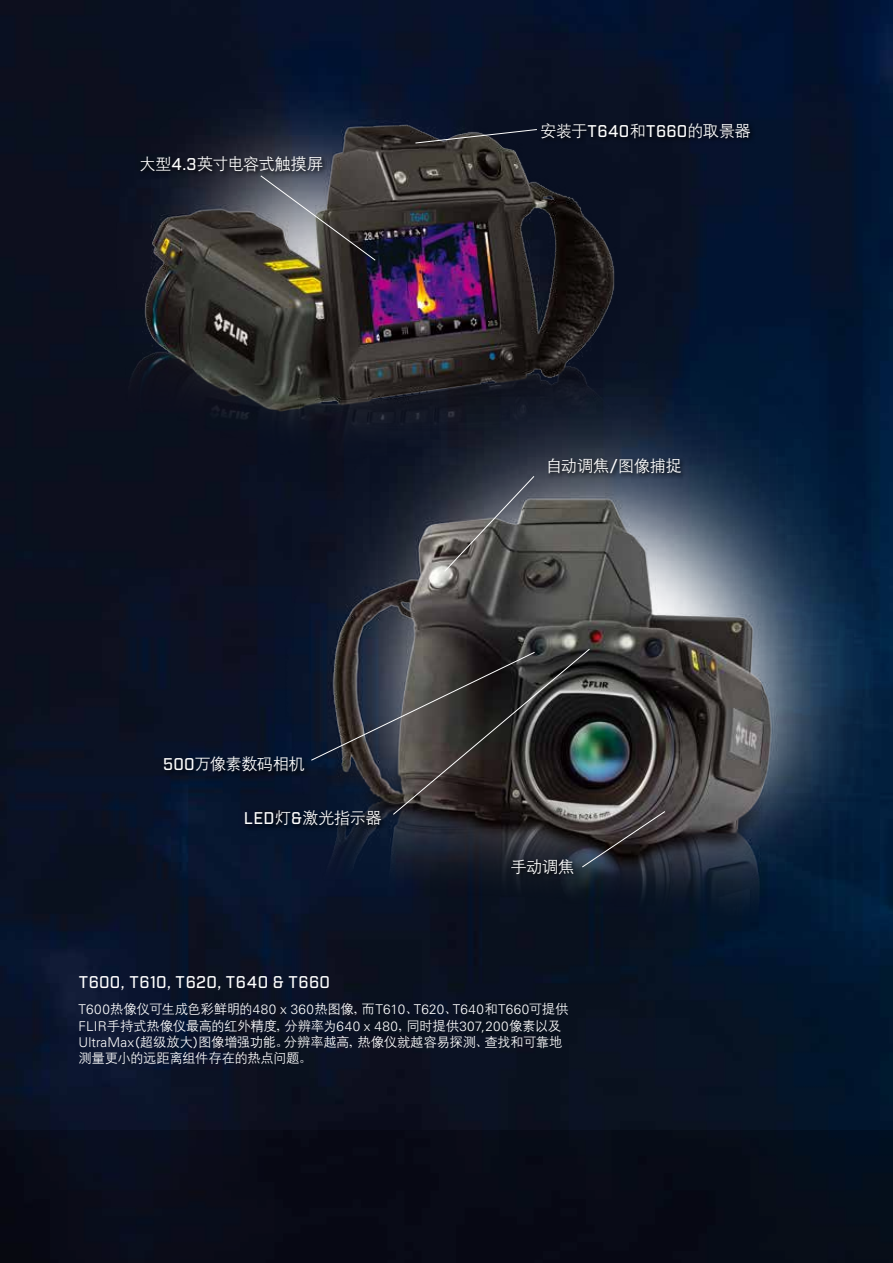
<style>
.page{position:relative;width:893px;height:1263px;background:#fff}
.page>*{position:absolute;margin:0;border:0;box-sizing:border-box;transform-origin:0 0}
.t1{font:16.5px "Denshan CSEG Medium GB";letter-spacing:-.045em;color:#fff}
.t2{font:500 16.5px "Industry";letter-spacing:.025em;color:#fff}
.t3{font:13.5px/16.2px "Denshan CSEG Medium GB";letter-spacing:-.035em;color:#fff;text-align:justify}
.t4{font:300 13.5px "Univers LT Std";letter-spacing:.03em;color:#fff}
.s1{font-family:"Industry";font-weight:500}
.s2{font-family:"Denshan CSEG Medium GB";font-weight:400}
.s3{font-family:"Univers LT Std";font-weight:300}
</style>
<div class="page">
<img style="left:0;top:0;width:893px;height:1131px">
<div style="left:0;top:1131px;width:893px;height:132px;background:#080c17"></div>
<img style="left:47px;top:32px;width:640px;height:457px">
<div style="left:139px;top:153px;width:189px;height:25px;background:#000;opacity:.86"></div>
<div style="left:539px;top:121px;width:218px;height:24px;background:#070e1f"></div>
<svg style="left:260px;top:175px;width:116px;height:86px;background:#5d5c5f"></svg>
<svg style="left:415px;top:129px;width:122px;height:14px;background:#2d313b"></svg>
<img style="left:261px;top:312px;width:632px;height:725px">
<div style="left:547px;top:456px;width:140px;height:24px;background:#000;opacity:.86"></div>
<div style="left:163px;top:754px;width:148px;height:24px;background:#051023"></div>
<div style="left:509px;top:857px;width:71px;height:23px;background:#000;opacity:.86"></div>
<div style="left:243px;top:808px;width:144px;height:24px;background:#051024"></div>
<svg style="left:444px;top:476px;width:91px;height:96px;background:#535458"></svg>
<svg style="left:311px;top:648px;width:354px;height:219px;background:#303237"></svg>
<p class="t1" style="left:139px;top:155px;width:185px">大型<span class="s1">4.3</span>英寸电容式触摸屏</p>
<p class="t1" style="left:163px;top:755px;width:143px"><span class="s1">500</span>万像素数码相机</p>
<p class="t1" style="left:244px;top:810px;width:139px"><span class="s1">LED</span>灯<span class="s1">&amp;</span>激光指示器</p>
<p class="t2" style="left:79px;top:972px;width:253px">T600, T610, T620, T640 &amp; T660</p>
<p class="t1" style="left:540px;top:122px;width:213px">安装于<span class="s1">T640</span>和<span class="s1">T660</span>的取景器</p>
<p class="t1" style="left:546px;top:457px;width:138px">自动调焦<span class="s1">/</span>图像捕捉</p>
<p class="t1" style="left:510px;top:858px;width:65px">手动调焦</p>
<p class="t4" style="left:79px;top:1001px;width:492px">T600<span class="s2">热像仪可生成色彩鲜明的</span>480 x 360<span class="s2">热图像，而</span>T610<span class="s2">、</span>T620<span class="s2">、</span>T640<span class="s2">和</span>T660<span class="s2">可提供</span></p>
<p class="t3" style="left:79px;top:1017px;width:486px"><span class="s3">FLIR</span>手持式热像仪最高的红外精度，分辨率为<span class="s3">640 x 480</span>，同时提供<span class="s3">307,200</span>像素以及<span class="s3">UltraMax</span>(超级放大)图像增强功能。分辨率越高，热像仪就越容易探测、查找和可靠地测量更小的远距离组件存在的热点问题。</p>
</div>
